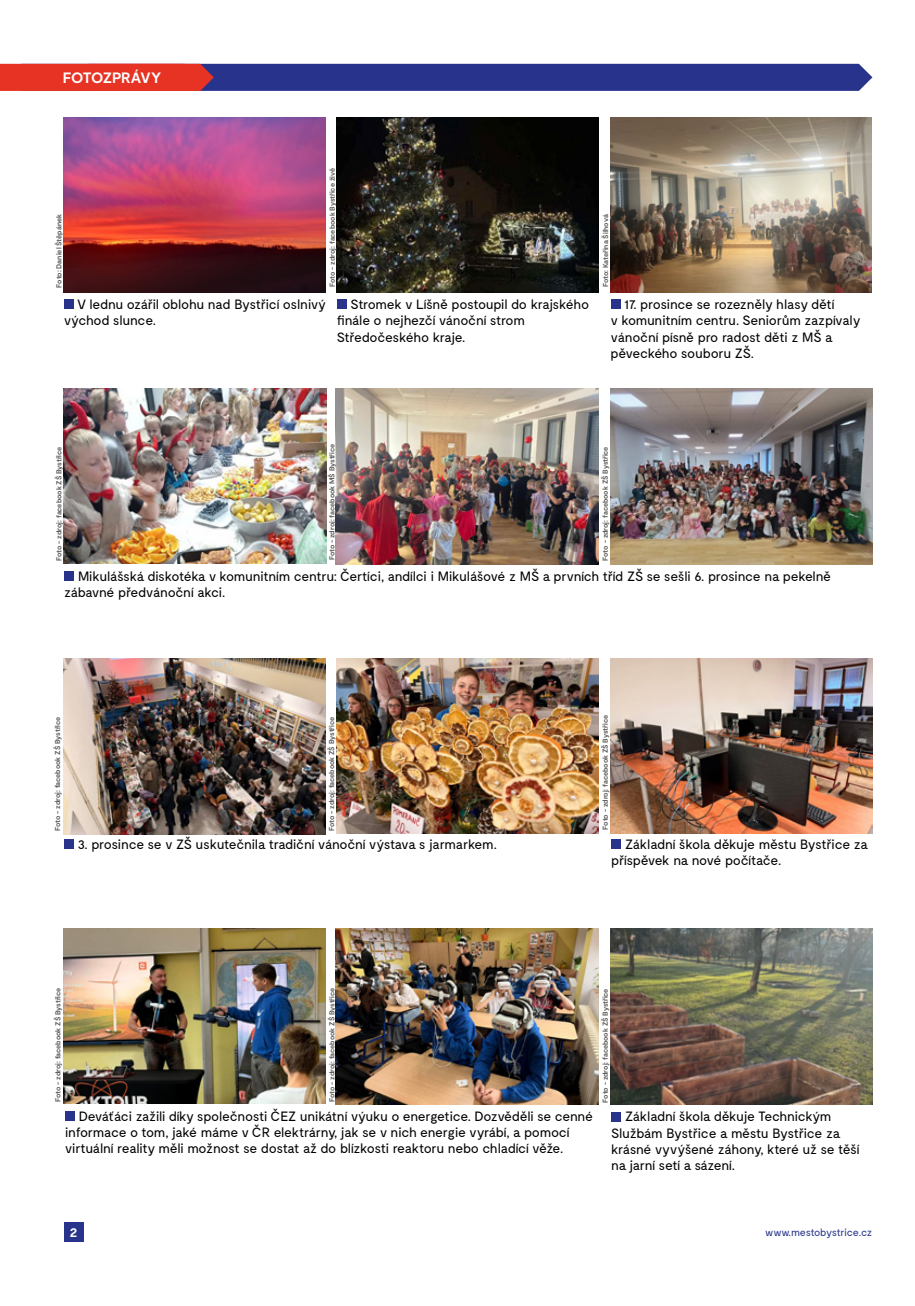
<style>
.page{position:relative;width:915px;height:1306px;background:#fff}
.page>*{position:absolute;margin:0;border:0;box-sizing:border-box;transform-origin:0 0}
.t1{font:700 15px "Moderat";letter-spacing:-.02em;color:#fff}
.t2{font:13.5px/16.2px "Moderat";letter-spacing:-.025em;color:#000}
.t3{font:700 13.5px "Moderat";color:#fff}
.t4{font:10.5px "Moderat";letter-spacing:-.03em;color:#28348b}
.t5{font:700 7.2px "Moderat";letter-spacing:-.01em;color:#5a5a59}
</style>
<div class="page">
<div style="left:64px;top:1222px;width:19px;height:20px;background:#28348b"></div>
<svg style="left:0;top:64px;width:872px;height:27px;background:#573573"></svg>
<img style="left:336px;top:388px;width:262px;height:176px">
<img style="left:64px;top:388px;width:262px;height:176px">
<img style="left:610px;top:928px;width:262px;height:175px">
<div style="left:611px;top:1111px;width:9px;height:10px;background:#28348b"></div>
<div style="left:64px;top:571px;width:10px;height:10px;background:#28348b"></div>
<img style="left:336px;top:928px;width:262px;height:176px">
<img style="left:63px;top:659px;width:262px;height:175px">
<img style="left:610px;top:658px;width:261px;height:175px">
<img style="left:63px;top:928px;width:263px;height:175px">
<img style="left:336px;top:658px;width:262px;height:175px">
<img style="left:610px;top:388px;width:262px;height:176px">
<div style="left:64px;top:839px;width:10px;height:9px;background:#28348b"></div>
<img style="left:610px;top:117px;width:261px;height:176px">
<img style="left:336px;top:118px;width:262px;height:175px">
<img style="left:63px;top:118px;width:263px;height:175px">
<div style="left:64px;top:299px;width:10px;height:10px;background:#28348b"></div>
<div style="left:336px;top:299px;width:10px;height:10px;background:#28348b"></div>
<div style="left:65px;top:1111px;width:9px;height:9px;background:#28348b"></div>
<div style="left:611px;top:839px;width:9px;height:9px;background:#28348b"></div>
<div style="left:610px;top:299px;width:10px;height:10px;background:#28348b"></div>
<p class="t1" style="left:63px;top:69px;width:100px">FOTOZPRÁVY</p>
<p class="t5" style="left:55px;top:287px;width:75px;rotate:-90deg">Foto: Daniel Štěpánek</p>
<p class="t5" style="left:328px;top:287px;width:120px;rotate:-90deg">Foto - zdroj: facebook Bystřice živě</p>
<p class="t2" style="left:64px;top:296px;width:264px;text-indent:13px">V lednu ozářil oblohu nad Bystřicí oslnivý východ slunce.</p>
<p class="t2" style="left:336px;top:297px;width:254px;text-indent:14px">Stromek v Líšně postoupil do krajského finále o nejhezčí vánoční strom<br>Středočeského kraje.</p>
<p class="t5" style="left:601px;top:287px;width:74px;rotate:-90deg">Foto: Kateřina Šilhová</p>
<p class="t2" style="left:610px;top:297px;width:251px;text-indent:13px">17. prosince se rozezněly hlasy dětí<br>v komunitním centru. Seniorům zazpívaly vánoční písně pro radost děti z MŠ a pěveckého souboru ZŠ.</p>
<p class="t5" style="left:55px;top:561px;width:116px;rotate:-90deg">Foto - zdroj: facebook ZŠ Bystřice</p>
<p class="t5" style="left:328px;top:560px;width:118px;rotate:-90deg">Foto - zdroj: facebook MŠ Bystřice</p>
<p class="t5" style="left:601px;top:560px;width:116px;rotate:-90deg">Foto - zdroj: facebook ZŠ Bystřice</p>
<p class="t2" style="left:64px;top:568px;width:768px;text-indent:14px">Mikulášská diskotéka v komunitním centru: Čertíci, andílci i Mikulášové z MŠ a prvních tříd ZŠ se sešli 6. prosince na pekelně zábavné předvánoční akci.</p>
<p class="t5" style="left:54px;top:831px;width:116px;rotate:-90deg">Foto - zdroj: facebook ZŠ Bystřice</p>
<p class="t5" style="left:327px;top:831px;width:116px;rotate:-90deg">Foto - zdroj: facebook ZŠ Bystřice</p>
<p class="t2" style="left:78px;top:836px;width:420px">3. prosince se v ZŠ uskutečnila tradiční vánoční výstava s jarmarkem.</p>
<p class="t5" style="left:601px;top:829px;width:116px;rotate:-90deg">Foto - zdroj: facebook ZŠ Bystřice</p>
<p class="t2" style="left:611px;top:836px;width:258px;text-indent:14px">Základní škola děkuje městu Bystřice za příspěvek na nové počítače.</p>
<p class="t5" style="left:54px;top:1101px;width:116px;rotate:-90deg">Foto - zdroj: facebook ZŠ Bystřice</p>
<p class="t5" style="left:327px;top:1102px;width:116px;rotate:-90deg">Foto - zdroj: facebook ZŠ Bystřice</p>
<p class="t2" style="left:65px;top:1108px;width:529px;text-indent:14px">Deváťáci zažili díky společnosti ČEZ unikátní výuku o energetice. Dozvěděli se cenné informace o tom, jaké máme v ČR elektrárny, jak se v nich energie vyrábí, a pomocí virtuální reality měli možnost se dostat až do blízkosti reaktoru nebo chladící věže.</p>
<p class="t5" style="left:601px;top:1102px;width:116px;rotate:-90deg">Foto - zdroj: facebook ZŠ Bystřice</p>
<p class="t2" style="left:611px;top:1109px;width:250px;text-indent:14px">Základní škola děkuje Technickým Službám Bystřice a městu Bystřice za krásné vyvýšené záhony, které už se těší na jarní setí a sázení.</p>
<p class="t3" style="left:70px;top:1224px;width:9px">2</p>
<p class="t4" style="left:765px;top:1226px;width:109px">www.mestobystrice.cz</p>
</div>
